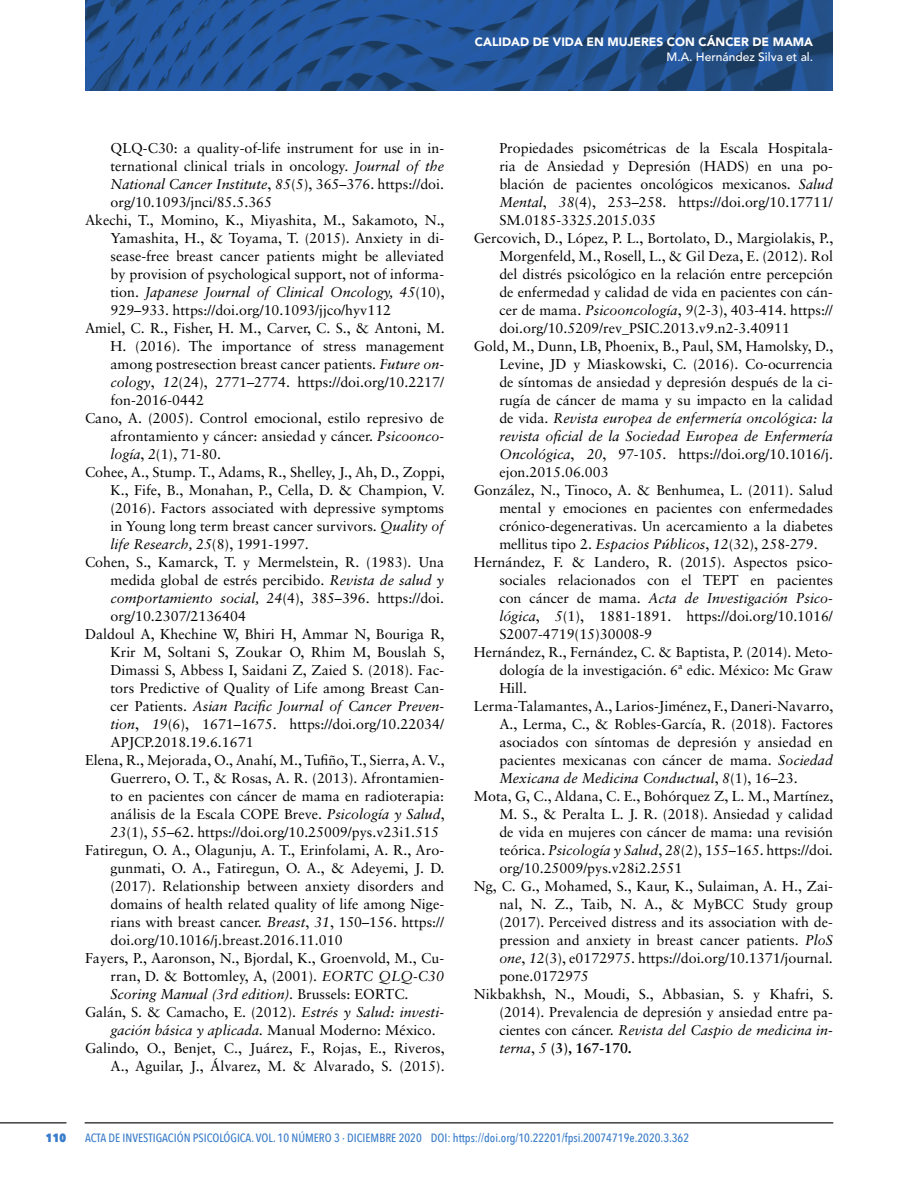
<style>
.page{position:relative;width:918px;height:1188px;background:#fff}
.page>*{position:absolute;margin:0;border:0;box-sizing:border-box;transform-origin:0 0}
.Referencias{font:14.25px/18px "Sabon LT Std";color:#000;text-align:justify}
.t1{font:500 12px "Avenir Next Condensed";color:#397cc9}
.t2{font:900 12px "Avenir LT Std";color:#fff}
.t3{font:500 12px "Avenir LT Std";color:#fff}
.t4{font:800 12px "Avenir Next Condensed";color:#397cc9}
.s1{font-style:italic}
.s2{font-weight:700}
</style>
<div class="page">
<img style="left:85px;top:0;width:748px;height:91px">
<hr style="left:85px;top:1122px;width:748px;height:1px;background:#000">
<hr style="left:0;top:1122px;width:66px;height:1px;background:#000">
<p class="t2" style="left:475px;top:35px;width:340px">CALIDAD DE VIDA EN MUJERES CON CÁNCER DE MAMA</p>
<p class="t3" style="left:666px;top:50px;width:148px">M.A. Hernández Silva et al.</p>
<p class="Referencias" style="left:111px;top:139px;width:335px">QLQ-C30: a quality-of-life instrument for use in in&shy;ternational clinical trials in oncology. <span class="s1">Journal of the National Cancer Institute</span>, <span class="s1">85</span>(5), 365–376. https://doi. org/10.1093/jnci/85.5.365</p>
<p class="Referencias" style="left:111px;top:211px;width:336px;text-indent:-26px">Akechi, T., Momino, K., Miyashita, M., Sakamoto, N., Yamashita, H., &amp; Toyama, T. (2015). Anxiety in di&shy;sease-free breast cancer patients might be alleviated by provision of psychological support, not of informa&shy;tion. <span class="s1">Japanese Journal of Clinical Oncology, 45</span>(10), 929–933. https://doi.org/10.1093/jjco/hyv112</p>
<p class="Referencias" style="left:111px;top:319px;width:336px;text-indent:-26px">Amiel, C. R., Fisher, H. M., Carver, C. S., &amp; Antoni, M.<br>H. (2016). The importance of stress management among postresection breast cancer patients. <span class="s1">Future on&shy;cology</span>, <span class="s1">12</span>(24), 2771–2774. https://doi.org/10.2217/ fon-2016-0442</p>
<p class="Referencias" style="left:111px;top:409px;width:335px;text-indent:-26px">Cano, A. (2005). Control emocional, estilo represivo de afrontamiento y cáncer: ansiedad y cáncer. <span class="s1">Psicoonco&shy;logía</span>, <span class="s1">2</span>(1), 71-80.</p>
<p class="Referencias" style="left:111px;top:463px;width:336px;text-indent:-26px">Cohee, A., Stump. T., Adams, R., Shelley, J., Ah, D., Zoppi, K., Fife, B., Monahan, P., Cella, D. &amp; Champion, V. (2016). Factors associated with depressive symptoms in Young long term breast cancer survivors. <span class="s1">Quality of life Research, 25</span>(8), 1991-1997.</p>
<p class="Referencias" style="left:111px;top:553px;width:335px;text-indent:-26px">Cohen, S., Kamarck, T. y Mermelstein, R. (1983). Una medida global de estrés percibido. <span class="s1">Revista de salud y comportamiento social, 24</span>(4), 385–396. https://doi. org/10.2307/2136404</p>
<p class="Referencias" style="left:111px;top:625px;width:336px;text-indent:-26px">Daldoul A, Khechine W, Bhiri H, Ammar N, Bouriga R, Krir M, Soltani S, Zoukar O, Rhim M, Bouslah S, Dimassi S, Abbess I, Saidani Z, Zaied S. (2018). Fac&shy;tors Predictive of Quality of Life among Breast Can&shy;cer Patients. <span class="s1">Asian Pacific Journal of Cancer Preven&shy;tion</span>, <span class="s1">19</span>(6), 1671–1675. https://doi.org/10.22034/ APJCP.2018.19.6.1671</p>
<p class="Referencias" style="left:111px;top:751px;width:336px;text-indent:-26px">Elena, R., Mejorada, O., Anahí, M., Tufiño, T., Sierra, A. V., Guerrero, O. T., &amp; Rosas, A. R. (2013). Afrontamien&shy;to en pacientes con cáncer de mama en radioterapia: análisis de la Escala COPE Breve. <span class="s1">Psicología y Salud</span>, <span class="s1">23</span>(1), 55–62. https://doi.org/10.25009/pys.v23i1.515</p>
<p class="Referencias" style="left:111px;top:841px;width:336px;text-indent:-26px">Fatiregun, O. A., Olagunju, A. T., Erinfolami, A. R., Aro&shy;gunmati, O. A., Fatiregun, O. A., &amp; Adeyemi, J. D. (2017). Relationship between anxiety disorders and domains of health related quality of life among Nige&shy;rians with breast cancer. <span class="s1">Breast</span>, <span class="s1">31</span>, 150–156. https:// doi.org/10.1016/j.breast.2016.11.010</p>
<p class="Referencias" style="left:111px;top:949px;width:335px;text-indent:-26px">Fayers, P., Aaronson, N., Bjordal, K., Groenvold, M., Cu&shy;rran, D. &amp; Bottomley, A, (2001). <span class="s1">EORTC QLQ-C30<br>Scoring Manual (3rd edition).</span> Brussels: EORTC.</p>
<p class="Referencias" style="left:111px;top:1003px;width:335px;text-indent:-26px">Galán, S. &amp; Camacho, E. (2012). <span class="s1">Estrés y Salud: investi&shy;gación básica y aplicada.</span> Manual Moderno: México.</p>
<p class="Referencias" style="left:85px;top:1039px;width:361px;text-align:right">Galindo, O., Benjet, C., Juárez, F., Rojas, E., Riveros,<br>A., Aguilar, J., Álvarez, M. &amp; Alvarado, S. (2015).</p>
<p class="Referencias" style="left:499px;top:139px;width:335px">Propiedades psicométricas de la Escala Hospitala&shy;ria de Ansiedad y Depresión (HADS) en una po&shy;blación de pacientes oncológicos mexicanos. <span class="s1">Salud Mental</span>, <span class="s1">38</span>(4), 253–258. https://doi.org/10.17711/ SM.0185-3325.2015.035</p>
<p class="Referencias" style="left:499px;top:229px;width:336px;text-indent:-26px">Gercovich, D., López, P. L., Bortolato, D., Margiolakis, P., Morgenfeld, M., Rosell, L., &amp; Gil Deza, E. (2012). Rol del distrés psicológico en la relación entre percepción de enfermedad y calidad de vida en pacientes con cán&shy;cer de mama. <span class="s1">Psicooncología</span>, <span class="s1">9</span>(2-3), 403-414. https:// doi.org/10.5209/rev_PSIC.2013.v9.n2-3.40911</p>
<p class="Referencias" style="left:499px;top:337px;width:336px;text-indent:-26px">Gold, M., Dunn, LB, Phoenix, B., Paul, SM, Hamolsky, D., Levine, JD y Miaskowski, C. (2016). Co-ocurrencia de síntomas de ansiedad y depresión después de la ci&shy;rugía de cáncer de mama y su impacto en la calidad de vida. <span class="s1">Revista europea de enfermería oncológica: la revista oficial de la Sociedad Europea de Enfermería Oncológica</span>, <span class="s1">20</span>, 97-105. https://doi.org/10.1016/j. ejon.2015.06.003</p>
<p class="Referencias" style="left:499px;top:481px;width:335px;text-indent:-26px">González, N., Tinoco, A. &amp; Benhumea, L. (2011). Salud mental y emociones en pacientes con enfermedades crónico-degenerativas. Un acercamiento a la diabetes mellitus tipo 2. <span class="s1">Espacios Públicos</span>, <span class="s1">12</span>(32), 258-279.</p>
<p class="Referencias" style="left:499px;top:553px;width:335px;text-indent:-26px">Hernández, F. &amp; Landero, R. (2015). Aspectos psico&shy;sociales relacionados con el TEPT en pacientes con cáncer de mama. <span class="s1">Acta de Investigación Psico&shy;lógica</span>, <span class="s1">5</span>(1), 1881-1891. https://doi.org/10.1016/ S2007-4719(15)30008-9</p>
<p class="Referencias" style="left:499px;top:643px;width:335px;text-indent:-26px">Hernández, R., Fernández, C. &amp; Baptista, P. (2014). Meto&shy;dología de la investigación. 6ª edic. México: Mc Graw Hill.</p>
<p class="Referencias" style="left:499px;top:697px;width:336px;text-indent:-26px">Lerma-Talamantes, A., Larios-Jiménez, F., Daneri-Navarro, A., Lerma, C., &amp; Robles-García, R. (2018). Factores asociados con síntomas de depresión y ansiedad en pacientes mexicanas con cáncer de mama. <span class="s1">Sociedad Mexicana de Medicina Conductual</span>, <span class="s1">8</span>(1), 16–23.</p>
<p class="Referencias" style="left:499px;top:787px;width:336px;text-indent:-26px">Mota, G, C., Aldana, C. E., Bohórquez Z, L. M., Martínez, M. S., &amp; Peralta L. J. R. (2018). Ansiedad y calidad de vida en mujeres con cáncer de mama: una revisión teórica. <span class="s1">Psicología y Salud</span>, <span class="s1">28</span>(2), 155–165. https://doi. org/10.25009/pys.v28i2.2551</p>
<p class="Referencias" style="left:499px;top:877px;width:335px;text-indent:-26px">Ng, C. G., Mohamed, S., Kaur, K., Sulaiman, A. H., Zai&shy;nal, N. Z., Taib, N. A., &amp; MyBCC Study group (2017). Perceived distress and its association with de&shy;pression and anxiety in breast cancer patients. <span class="s1">PloS one</span>, <span class="s1">12</span>(3), e0172975. https://doi.org/10.1371/journal. pone.0172975</p>
<p class="Referencias" style="left:499px;top:985px;width:336px;text-indent:-26px">Nikbakhsh, N., Moudi, S., Abbasian, S. y Khafri, S. (2014). Prevalencia de depresión y ansiedad entre pa&shy;cientes con cáncer. <span class="s1">Revista del Caspio de medicina in&shy;terna</span>, <span class="s1">5</span> <span class="s2">(3), 167-170.</span></p>
<p class="t4" style="left:46px;top:1130px;width:22px">110</p>
<p class="t1" style="left:85px;top:1130px;width:606px">ACTA DE INVESTIGACIÓN PSICOLÓGICA. VOL. 10 NÚMERO 3 · DICIEMBRE 2020 DOI: https://doi.org/10.22201/fpsi.20074719e.2020.3.362</p>
</div>
